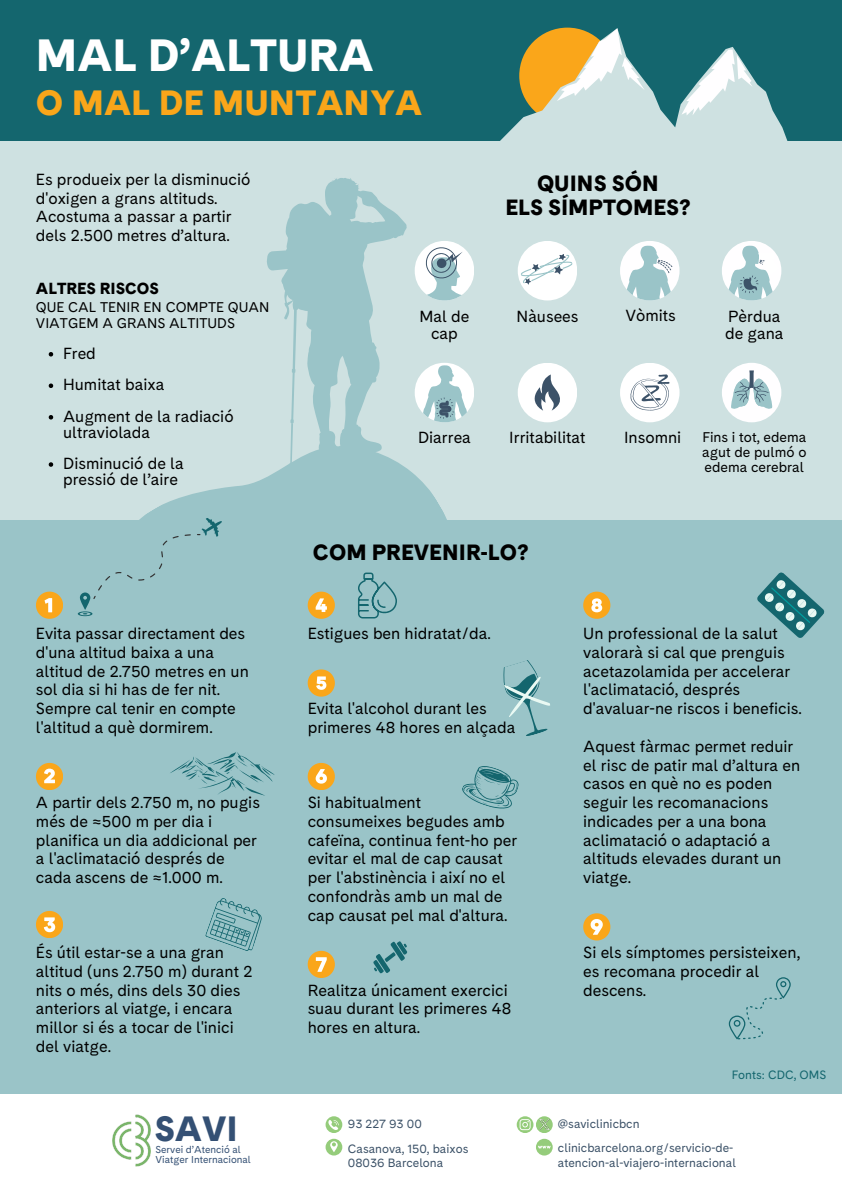
<style>
.page{position:relative;width:842px;height:1191px;background:#fff}
.page>*{position:absolute;margin:0;border:0;box-sizing:border-box;transform-origin:0 0}
.t1{font:900 45px "Cadiz CB";color:#fff}
.t2{font:900 35px "Cadiz CB";color:#faa61a}
.t3{font:900 34.9px "Cadiz CB";color:#345074}
.t4{font:900 22px "Cadiz CB";color:#000}
.t5{font:16px/18.7px "Cadiz CB";color:#000}
.t6{font:900 16px "Cadiz CB";color:#000}
.t7{font:14px/16.5px "Cadiz CB";color:#000}
.t8{font:12px "Cadiz CB";color:#3c5268}
.t9{font:12px "Cadiz CB";color:#14666e}
.t10{font:10px "Cadiz CB";color:#345074}
</style>
<div class="page">
<div style="left:0;top:0;width:842px;height:142px;background:#14666e"></div>
<div style="left:0;top:141px;width:842px;height:401px;background:#cee1e1"></div>
<svg style="left:500px;top:28px;width:288px;height:113px"></svg>
<svg style="left:557px;top:28px;width:88px;height:73px"></svg>
<svg style="left:681px;top:50px;width:72px;height:65px"></svg>
<svg style="left:141px;top:391px;width:306px;height:129px"></svg>
<div style="left:0;top:520px;width:842px;height:573px;background:#9ac4c8"></div>
<svg style="left:289px;top:464px;width:4px;height:11px"></svg>
<svg style="left:265px;top:178px;width:142px;height:286px"></svg>
<svg style="left:415px;top:363px;width:59px;height:59px"></svg>
<div style="left:518px;top:241px;width:59px;height:59px;background:#fff;border-radius:50%"></div>
<svg style="left:415px;top:241px;width:59px;height:59px"></svg>
<div style="left:518px;top:363px;width:59px;height:59px;background:#fff;border-radius:50%"></div>
<div style="left:620px;top:363px;width:60px;height:59px;background:#fff;border-radius:50%"></div>
<svg style="left:519px;top:253px;width:54px;height:32px"></svg>
<svg style="left:620px;top:241px;width:59px;height:59px"></svg>
<div style="left:637px;top:272px;width:22px;height:22px;background:#9ac4c8;border-radius:50%"></div>
<svg style="left:722px;top:241px;width:59px;height:59px"></svg>
<svg style="left:534px;top:374px;width:26px;height:36px"></svg>
<svg style="left:630px;top:374px;width:39px;height:42px"></svg>
<div style="left:722px;top:363px;width:59px;height:59px;background:#fffeff;border-radius:50%"></div>
<svg style="left:730px;top:370px;width:43px;height:39px"></svg>
<svg style="left:36px;top:591px;width:27px;height:27px"></svg>
<svg style="left:36px;top:762px;width:27px;height:27px"></svg>
<svg style="left:36px;top:911px;width:27px;height:26px"></svg>
<svg style="left:308px;top:591px;width:27px;height:27px"></svg>
<svg style="left:308px;top:669px;width:27px;height:27px"></svg>
<svg style="left:308px;top:762px;width:27px;height:27px"></svg>
<svg style="left:308px;top:950px;width:27px;height:27px"></svg>
<svg style="left:583px;top:591px;width:27px;height:27px"></svg>
<svg style="left:78px;top:518px;width:144px;height:98px"></svg>
<svg style="left:170px;top:752px;width:105px;height:43px"></svg>
<svg style="left:205px;top:898px;width:57px;height:53px"></svg>
<svg style="left:358px;top:572px;width:39px;height:46px"></svg>
<svg style="left:503px;top:660px;width:47px;height:76px"></svg>
<svg style="left:462px;top:766px;width:57px;height:43px"></svg>
<svg style="left:373px;top:941px;width:34px;height:33px"></svg>
<svg style="left:757px;top:572px;width:68px;height:66px"></svg>
<svg style="left:583px;top:913px;width:27px;height:27px"></svg>
<svg style="left:729px;top:977px;width:62px;height:62px"></svg>
<svg style="left:49px;top:352px;width:4px;height:4px"></svg>
<svg style="left:49px;top:383px;width:4px;height:5px"></svg>
<svg style="left:49px;top:415px;width:4px;height:4px"></svg>
<svg style="left:49px;top:462px;width:4px;height:4px"></svg>
<svg style="left:326px;top:1116px;width:16px;height:16px"></svg>
<svg style="left:536px;top:1138px;width:16px;height:17px"></svg>
<svg style="left:326px;top:1138px;width:16px;height:17px"></svg>
<svg style="left:517px;top:1116px;width:16px;height:16px"></svg>
<img style="left:112px;top:1114px;width:39px;height:53px">
<svg style="left:536px;top:1116px;width:17px;height:16px"></svg>
<svg style="left:539px;top:1119px;width:10px;height:10px"></svg>
<p class="t1" style="left:36px;top:28px;width:339px">MAL D’ALTURA</p>
<p class="t2" style="left:36px;top:81px;width:388px">O MAL DE MUNTANYA</p>
<p class="t5" style="left:36px;top:170px;width:216px">Es produeix per la disminució d'oxigen a grans altituds.<br>Acostuma a passar a partir dels 2.500 metres d’altura.</p>
<p class="t6" style="left:36px;top:279px;width:124px">ALTRES RISCOS</p>
<p class="t4" style="left:537px;top:169px;width:124px">QUINS SÓN</p>
<p class="t4" style="left:505px;top:193px;width:187px">ELS SÍMPTOMES?</p>
<p class="t7" style="left:36px;top:298px;width:235px">QUE CAL TENIR EN COMPTE QUAN<br>VIATGEM A GRANS ALTITUDS</p>
<p class="t5" style="left:63px;top:343px;width:34px">Fred</p>
<p class="t5" style="left:63px;top:375px;width:103px">Humitat baixa</p>
<p class="t5" style="left:63px;top:408px;width:172px;line-height:15.7px">Augment de la radiació ultraviolada</p>
<p class="t5" style="left:63px;top:455px;width:122px;line-height:15.7px">Disminució de la pressió de l’aire</p>
<p class="t5" style="left:36px;top:624px;width:214px">Evita passar directament des d'una altitud baixa a una altitud de 2.750 metres en un sol dia si hi has de fer nit.<br>Sempre cal tenir en compte l'altitud a què dormirem.</p>
<p class="t5" style="left:36px;top:792px;width:226px">A partir dels 2.750 m, no pugis més de ≈500 m per dia i planifica un dia addicional per a l'aclimatació després de cada ascens de ≈1.000 m.</p>
<p class="t5" style="left:36px;top:942px;width:218px">És útil estar-se a una gran altitud (uns 2.750 m) durant 2 nits o més, dins dels 30 dies anteriors al viatge, i encara millor si és a tocar de l'inici</p>
<p class="t5" style="left:36px;top:1036px;width:77px">del viatge.</p>
<p class="t3" style="left:154px;top:1107px;width:85px">SAVI</p>
<p class="t10" style="left:156px;top:1142px;width:87px">Servei d’Atenció al</p>
<p class="t10" style="left:156px;top:1153px;width:97px">Viatger Internacional</p>
<p class="t5" style="left:419px;top:307px;width:51px;line-height:17.2px;text-align:center">Mal de cap</p>
<p class="t5" style="left:516px;top:306px;width:64px">Nàusees</p>
<p class="t5" style="left:625px;top:305px;width:52px">Vòmits</p>
<p class="t5" style="left:728px;top:306px;width:54px">Pèrdua</p>
<p class="t5" style="left:725px;top:324px;width:60px">de gana</p>
<p class="t5" style="left:418px;top:428px;width:54px">Diarrea</p>
<p class="t5" style="left:509px;top:428px;width:78px">Irritabilitat</p>
<p class="t5" style="left:624px;top:428px;width:59px">Insomni</p>
<p class="t7" style="left:702px;top:428px;width:105px">Fins i tot, edema</p>
<p class="t7" style="left:702px;top:444px;width:106px;line-height:15px">agut de pulmó o edema cerebral</p>
<p class="t4" style="left:313px;top:538px;width:217px">COM PREVENIR-LO?</p>
<p class="t5" style="left:308px;top:624px;width:185px">Estigues ben hidratat/da.</p>
<p class="t5" style="left:308px;top:699px;width:209px">Evita l'alcohol durant les primeres 48 hores en alçada</p>
<p class="t5" style="left:308px;top:792px;width:115px">Si habitualment</p>
<p class="t5" style="left:308px;top:811px;width:211px">consumeixes begudes amb cafeïna, continua fent-ho per evitar el mal de cap causat</p>
<p class="t5" style="left:308px;top:867px;width:199px">per l'abstinència i així no el confondràs amb un mal de</p>
<p class="t5" style="left:308px;top:905px;width:201px">cap causat pel mal d'altura.</p>
<p class="t5" style="left:308px;top:980px;width:205px">Realitza únicament exercici suau durant les primeres 48 hores en altura.</p>
<p class="t5" style="left:583px;top:624px;width:220px">Un professional de la salut valorarà si cal que prenguis acetazolamida per accelerar l'aclimatació, després d'avaluar-ne riscos i beneficis.</p>
<p class="t5" style="left:583px;top:736px;width:219px">Aquest fàrmac permet reduir el risc de patir mal d’altura en casos en què no es poden seguir les recomanacions indicades per a una bona aclimatació o adaptació a altituds elevades durant un viatge.</p>
<p class="t5" style="left:583px;top:942px;width:218px">Si els símptomes persisteixen, es recomana procedir al descens.</p>
<p class="t9" style="left:732px;top:1067px;width:96px">Fonts: CDC, OMS</p>
<p class="t8" style="left:348px;top:1116px;width:75px">93 227 93 00</p>
<p class="t8" style="left:558px;top:1116px;width:83px">@saviclinicbcn</p>
<p class="t8" style="left:558px;top:1140px;width:177px">clinicbarcelona.org/servicio-de-</p>
<p class="t8" style="left:558px;top:1154px;width:179px">atencion-al-viajero-internacional</p>
<p class="t8" style="left:348px;top:1140px;width:122px">Casanova, 150, baixos</p>
<p class="t8" style="left:348px;top:1155px;width:97px">08036 Barcelona</p>
</div>
